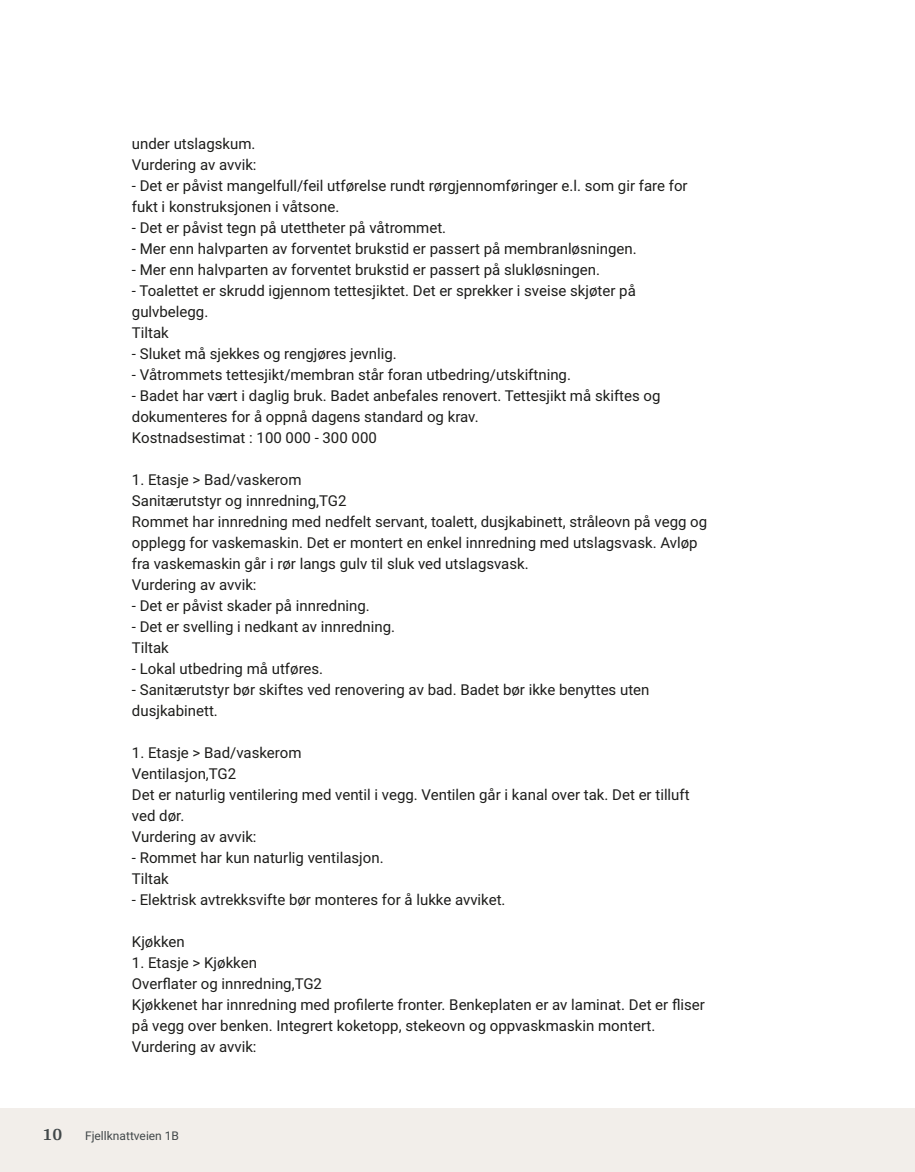
<style>
.page{position:relative;width:915px;height:1172px;background:#fff}
.page>*{position:absolute;margin:0;border:0;box-sizing:border-box;transform-origin:0 0}
.t1{font:700 18px "Arya";color:#414749}
.t2{font:15px/21px "Roboto Vitec";color:#1d1d1b}
.t3{font:12px "Roboto Vitec";color:#414749}
</style>
<div class="page">
<div style="left:0;top:1108px;width:914px;height:64px;background:#f2eeea"></div>
<p class="t2" style="left:132px;top:132px;width:557px">under utslagskum.<br>Vurdering av avvik:<br>‑ Det er påvist mangelfull/ feil utførelse rundt rørgjennomføringer e.l. som gir fare for fukt i konstruksjonen i våtsone.<br>‑ Det er påvist tegn på utettheter på våtrommet.<br>‑ Mer enn halvparten av forventet brukstid er passert på membranløsningen.<br>‑ Mer enn halvparten av forventet brukstid er passert på slukløsningen.<br>‑ Toalettet er skrudd igjennom tettesjiktet. Det er sprekker i sveise skjøter på gulvbelegg.<br>Tiltak<br>‑ Sluket må sjekkes og rengjøres jevnlig.<br>‑ Våtrommets tettesjikt/ membran står foran utbedring/ utskiftning.<br>‑ Badet har vært i daglig bruk. Badet anbefales renovert. Tettesjikt må skiftes og dokumenteres for å oppnå dagens standard og krav.<br>Kostnadsestimat : 100 000 ‑ 300 000</p>
<p class="t2" style="left:132px;top:468px;width:576px">1. Etasje &gt; Bad/ vaskerom<br>Sanitærutstyr og innredning,TG2<br>Rommet har innredning med nedfelt servant, toalett, dusjkabinett, stråleovn på vegg og opplegg for vaskemaskin. Det er montert en enkel innredning med utslagsvask. Avløp fra vaskemaskin går i rør langs gulv til sluk ved utslagsvask.<br>Vurdering av avvik:<br>‑ Det er påvist skader på innredning.<br>‑ Det er svelling i nedkant av innredning.<br>Tiltak<br>‑ Lokal utbedring må utføres.<br>‑ Sanitærutstyr bør skiftes ved renovering av bad. Badet bør ikke benyttes uten dusjkabinett.</p>
<p class="t2" style="left:132px;top:741px;width:559px">1. Etasje &gt; Bad/ vaskerom<br>Ventilasjon,TG2<br>Det er naturlig ventilering med ventil i vegg. Ventilen går i kanal over tak. Det er tilluft ved dør.<br>Vurdering av avvik:<br>‑ Rommet har kun naturlig ventilasjon.<br>Tiltak<br>‑ Elektrisk avtrekksvifte bør monteres for å lukke avviket.</p>
<p class="t2" style="left:132px;top:930px;width:54px">Kjøkken</p>
<p class="t2" style="left:132px;top:951px;width:574px">1. Etasje &gt; Kjøkken<br>Overflater og innredning,TG2<br>Kjøkkenet har innredning med profilerte fronter. Benkeplaten er av laminat. Det er fliser på vegg over benken. Integrert koketopp, stekeovn og oppvaskmaskin montert.<br>Vurdering av avvik:</p>
<p class="t1" style="left:43px;top:1123px;width:21px">10</p>
<p class="t3" style="left:85px;top:1127px;width:95px">Fjellknattveien 1B</p>
</div>
